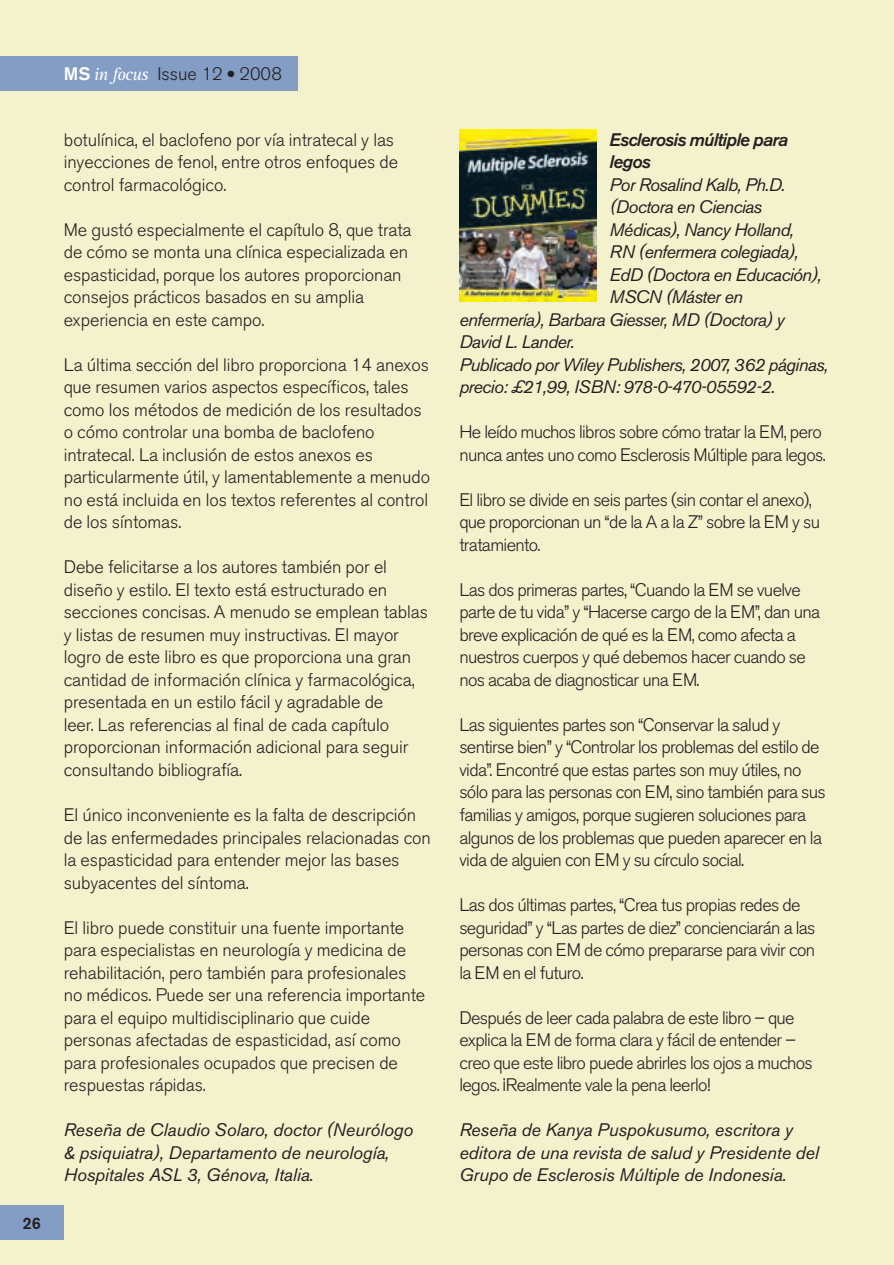
<style>
.page{position:relative;width:894px;height:1265px;background:#fff}
.page>*{position:absolute;margin:0;border:0;box-sizing:border-box;transform-origin:0 0}
.t1{font:300 18px/22.5px "Akzidenz Grotesk BE";letter-spacing:-.005em;color:#231f20}
.t2{font:300 18px/22.5px "Akzidenz Grotesk BE";letter-spacing:-.035em;color:#231f20}
.t3{font:italic 18px "Akzidenz Grotesk BE";letter-spacing:-.035em;color:#231f20}
.t4{font:italic 18px/22.5px "Akzidenz Grotesk BE";letter-spacing:-.015em;color:#231f20}
.t5{font:italic 500 18px "Akzidenz Grotesk BE";letter-spacing:-.035em;color:#231f20}
.t6{font:500 16.5px "Akzidenz Grotesk BE";color:#231f20}
.s1{font-weight:500;color:#fff}
.s2{font-family:"Rotis Serif";font-weight:400;font-style:italic;color:#fff}
</style>
<div class="page">
<div style="left:0;top:0;width:894px;height:1264px;background:#f4f1cd"></div>
<div style="left:0;top:57px;width:298px;height:34px;background:#849dc4"></div>
<div style="left:0;top:1205px;width:64px;height:34px;background:#849dc4"></div>
<img style="left:459px;top:129px;width:138px;height:173px">
<p class="t6" style="left:23px;top:1213px;width:20px">26</p>
<p class="t1" style="left:64px;top:62px;width:220px"><span class="s1">MS</span> <span class="s2">in focus</span> Issue 12 ● 2008</p>
<p class="t1" style="left:64px;top:128px;width:336px">botulínica, el baclofeno por vía intratecal y las inyecciones de fenol, entre otros enfoques de control farmacológico.</p>
<p class="t1" style="left:64px;top:218px;width:349px">Me gustó especialmente el capítulo 8, que trata de cómo se monta una clínica especializada en espasticidad, porque los autores proporcionan consejos prácticos basados en su amplia experiencia en este campo.</p>
<p class="t1" style="left:64px;top:353px;width:368px">La última sección del libro proporciona 14 anexos que resumen varios aspectos específicos, tales como los métodos de medición de los resultados o cómo controlar una bomba de baclofeno intratecal. La inclusión de estos anexos es particularmente útil, y lamentablemente a menudo no está incluida en los textos referentes al control de los síntomas.</p>
<p class="t1" style="left:64px;top:556px;width:366px">Debe felicitarse a los autores también por el diseño y estilo. El texto está estructurado en secciones concisas. A menudo se emplean tablas y listas de resumen muy instructivas. El mayor logro de este libro es que proporciona una gran cantidad de información clínica y farmacológica, presentada en un estilo fácil y agradable de<br>leer. Las referencias al final de cada capítulo proporcionan información adicional para seguir consultando bibliografía.</p>
<p class="t1" style="left:64px;top:803px;width:369px">El único inconveniente es la falta de descripción de las enfermedades principales relacionadas con la espasticidad para entender mejor las bases subyacentes del síntoma.</p>
<p class="t1" style="left:64px;top:916px;width:363px">El libro puede constituir una fuente importante para especialistas en neurología y medicina de rehabilitación, pero también para profesionales no médicos. Puede ser una referencia importante para el equipo multidisciplinario que cuide personas afectadas de espasticidad, así como para profesionales ocupados que precisen de respuestas rápidas.</p>
<p class="t4" style="left:64px;top:1118px;width:351px">Reseña de Claudio Solaro, doctor (Neurólogo &amp; psiquiatra), Departamento de neurología,<br>Hospitales ASL 3, Génova, Italia.</p>
<p class="t5" style="left:609px;top:129px;width:180px">Esclerosis múltiple para</p>
<p class="t5" style="left:609px;top:151px;width:43px">legos</p>
<p class="t3" style="left:609px;top:173px;width:177px">Por Rosalind Kalb, Ph.D.</p>
<p class="t3" style="left:609px;top:196px;width:154px">(Doctora en Ciencias</p>
<p class="t3" style="left:609px;top:218px;width:186px">Médicas), Nancy Holland,</p>
<p class="t3" style="left:609px;top:241px;width:190px">RN (enfermera colegiada),</p>
<p class="t3" style="left:609px;top:263px;width:213px">EdD (Doctora en Educación),</p>
<p class="t3" style="left:609px;top:286px;width:135px">MSCN (Máster en</p>
<p class="t3" style="left:459px;top:308px;width:327px">enfermería), Barbara Giesser, MD (Doctora) y</p>
<p class="t3" style="left:459px;top:331px;width:117px">David L. Lander.</p>
<p class="t3" style="left:459px;top:353px;width:370px">Publicado por Wiley Publishers, 2007, 362 páginas,</p>
<p class="t3" style="left:459px;top:376px;width:317px">precio: £21,99, ISBN: 978-0-470-05592-2.</p>
<p class="t2" style="left:459px;top:421px;width:368px">He leído muchos libros sobre cómo tratar la EM, pero nunca antes uno como Esclerosis Múltiple para legos.</p>
<p class="t2" style="left:459px;top:488px;width:362px">El libro se divide en seis partes (sin contar el anexo), que proporcionan un “de la A a la Z” sobre la EM y su tratamiento.</p>
<p class="t2" style="left:459px;top:578px;width:362px">Las dos primeras partes, “Cuando la EM se vuelve parte de tu vida” y “Hacerse cargo de la EM”, dan una breve explicación de qué es la EM, como afecta a nuestros cuerpos y qué debemos hacer cuando se nos acaba de diagnosticar una EM.</p>
<p class="t2" style="left:459px;top:713px;width:368px">Las siguientes partes son “Conservar la salud y sentirse bien” y “Controlar los problemas del estilo de vida”. Encontré que estas partes son muy útiles, no sólo para las personas con EM, sino también para sus familias y amigos, porque sugieren soluciones para algunos de los problemas que pueden aparecer en la vida de alguien con EM y su círculo social.</p>
<p class="t2" style="left:459px;top:893px;width:358px">Las dos últimas partes, “Crea tus propias redes de seguridad” y “Las partes de diez” concienciarán a las personas con EM de cómo prepararse para vivir con la EM en el futuro.</p>
<p class="t2" style="left:459px;top:1006px;width:355px">Después de leer cada palabra de este libro – que explica la EM de forma clara y fácil de entender – creo que este libro puede abrirles los ojos a muchos legos. ¡Realmente vale la pena leerlo!</p>
<p class="t4" style="left:459px;top:1118px;width:361px">Reseña de Kanya Puspokusumo, escritora y editora de una revista de salud y Presidente del<br>Grupo de Esclerosis Múltiple de Indonesia.</p>
</div>
